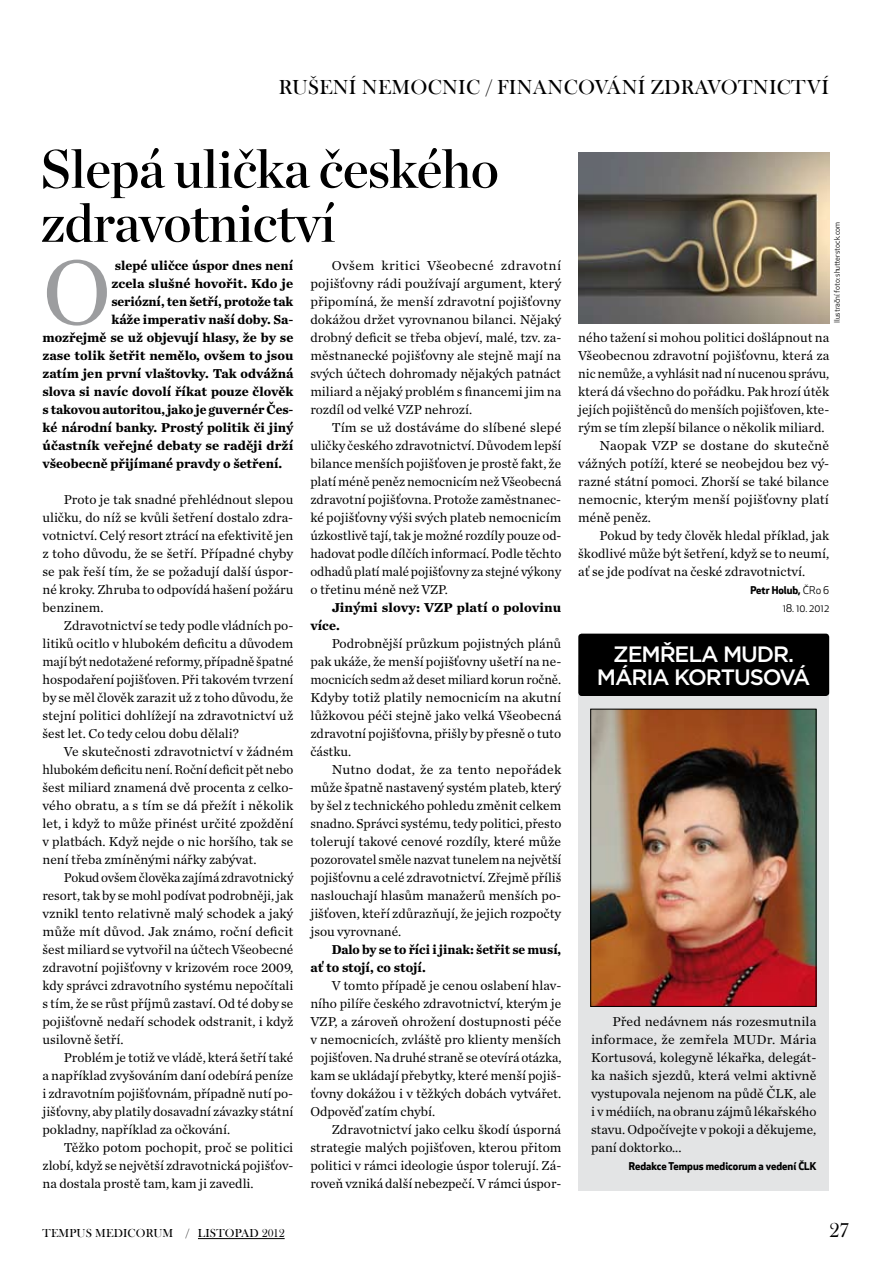
<style>
.page{position:relative;width:893px;height:1263px;background:#fff}
.page>*{position:absolute;margin:0;border:0;box-sizing:border-box;transform-origin:0 0}
.t1{font:95.55px "Chronicle Text G1";color:#9c9d9f}
.t2{font:54px/54px "Chronicle Display Semi";letter-spacing:-.01em;color:#000}
.t3{font:500 22.2px/22.5px "Gotham";letter-spacing:-.05em;color:#fff}
.t4{font:21px "Baskerville Old Face DOT";letter-spacing:.015em;color:#000}
.t5{font:13.5px/18px "Chronicle Text G1";color:#000;text-align:justify}
.t6{font:700 13.5px/18px "Chronicle Text G1";color:#000}
.t7{font:12px "Baskerville Old Face DOT";letter-spacing:.015em;color:#000}
.t8{font:700 10.5px "Apex New";color:#000}
.t9{font:10.5px "Apex New";color:#000}
.t10{font:7.5px "Apex New";color:#000}
.s1{font-weight:400}
</style>
<div class="page">
<hr style="left:198px;top:1238px;width:87px;height:1px;background:#000">
<img style="left:578px;top:152px;width:251px;height:171px">
<div style="left:578px;top:675px;width:251px;height:516px;background:#e3e4e5"></div>
<div style="left:578px;top:634px;width:251px;height:62px;background:#000;border-radius:3px"></div>
<img style="left:592px;top:711px;width:222px;height:294px">
<div style="left:590px;top:709px;width:226px;height:298px;border:1px solid #000"></div>
<h3 class="t4" style="left:279px;top:75px;width:552px">RUŠENÍ NEMOCNIC / FINANCOVÁNÍ ZDRAVOTNICTVÍ</h3>
<h2 class="t2" style="left:40px;top:138px;width:460px">Slepá ulička českého zdravotnictví</h2>
<h1 class="t1" style="left:43px;top:220px;width:70px">O</h1>
<p class="t6" style="left:115px;top:256px;width:180px">slepé uličce úspor dnes není</p>
<p class="t5" style="left:310px;top:256px;width:252px;text-indent:21px">Ovšem kritici Všeobecné zdravotní pojišťovny rádi používají argument, který připomíná, že menší zdravotní pojišťovny dokážou držet vyrovnanou bilanci. Nějaký drobný deficit se třeba objeví, malé, tzv. za&shy;městnanecké pojišťovny ale stejně mají na svých účtech dohromady nějakých patnáct miliard a nějaký problém s financemi jim na rozdíl od velké VZP nehrozí.</p>
<p class="t5" style="left:310px;top:418px;width:253px;text-indent:21px">Tím se už dostáváme do slíbené slepé uličky českého zdravotnictví. Důvodem lepší bilance menších pojišťoven je prostě fakt, že platí méně peněz nemocnicím než Všeobecná zdravotní pojišťovna. Protože zaměstnanec&shy;ké pojišťovny výši svých plateb nemocnicím úzkostlivě tají, tak je možné rozdíly pouze od&shy;hadovat podle dílčích informací. Podle těchto odhadů platí malé pojišťovny za stejné výkony o třetinu méně než VZP.</p>
<p class="t6" style="left:310px;top:598px;width:252px;text-indent:21px">Jinými slovy: VZP platí o polovinu více.</p>
<p class="t5" style="left:310px;top:634px;width:252px;text-indent:21px">Podrobnější průzkum pojistných plánů pak ukáže, že menší pojišťovny ušetří na ne&shy;mocnicích sedm až deset miliard korun ročně.<br>Kdyby totiž platily nemocnicím na akutní lůžkovou péči stejně jako velká Všeobecná zdravotní pojišťovna, přišly by přesně o tuto částku.</p>
<p class="t5" style="left:310px;top:760px;width:252px;text-indent:21px">Nutno dodat, že za tento nepořádek může špatně nastavený systém plateb, který by šel z technického pohledu změnit celkem snadno. Správci systému, tedy politici, přesto tolerují takové cenové rozdíly, které může pozorovatel směle nazvat tunelem na největší pojišťovnu a celé zdravotnictví. Zřejmě příliš naslouchají hlasům manažerů menších po&shy;jišťoven, kteří zdůrazňují, že jejich rozpočty jsou vyrovnané.</p>
<p class="t6" style="left:310px;top:940px;width:252px;text-indent:21px">Dalo by se to říci i jinak: šetřit se musí, ať to stojí, co stojí.</p>
<p class="t5" style="left:310px;top:976px;width:252px;text-indent:21px">V tomto případě je cenou oslabení hlav&shy;ního pilíře českého zdravotnictví, kterým je VZP, a zároveň ohrožení dostupnosti péče v nemocnicích, zvláště pro klienty menších pojišťoven. Na druhé straně se otevírá otázka, kam se ukládají přebytky, které menší pojiš&shy;ťovny dokážou i v těžkých dobách vytvářet.<br>Odpověď zatím chybí.</p>
<p class="t5" style="left:310px;top:1120px;width:253px;text-indent:21px">Zdravotnictví jako celku škodí úsporná strategie malých pojišťoven, kterou přitom politici v rámci ideologie úspor tolerují. Zá&shy;roveň vzniká další nebezpečí. V rámci úspor-</p>
<p class="t6" style="left:111px;top:274px;width:183px">zcela slušné hovořit. Kdo je</p>
<p class="t6" style="left:111px;top:292px;width:184px">seriózní, ten šetří, protože tak</p>
<p class="t6" style="left:111px;top:310px;width:184px">káže imperativ naší doby. Sa-</p>
<p class="t6" style="left:43px;top:328px;width:252px">mozřejmě se už objevují hlasy, že by se</p>
<p class="t6" style="left:43px;top:346px;width:253px">zase tolik šetřit nemělo, ovšem to jsou</p>
<p class="t6" style="left:43px;top:364px;width:252px">zatím jen první vlaštovky. Tak odvážná</p>
<p class="t6" style="left:43px;top:382px;width:252px">slova si navíc dovolí říkat pouze člověk</p>
<p class="t6" style="left:43px;top:400px;width:252px">s takovou autoritou, jako je guvernér Čes-</p>
<p class="t6" style="left:43px;top:418px;width:252px">ké národní banky. Prostý politik či jiný</p>
<p class="t6" style="left:43px;top:436px;width:252px">účastník veřejné debaty se raději drží</p>
<p class="t6" style="left:43px;top:454px;width:241px">všeobecně přijímané pravdy o šetření.</p>
<p class="t5" style="left:43px;top:490px;width:252px;text-indent:21px">Proto je tak snadné přehlédnout slepou uličku, do níž se kvůli šetření dostalo zdra&shy;votnictví. Celý resort ztrácí na efektivitě jen z toho důvodu, že se šetří. Případné chyby se pak řeší tím, že se požadují další úspor&shy;né kroky. Zhruba to odpovídá hašení požáru benzinem.</p>
<p class="t5" style="left:43px;top:616px;width:252px;text-indent:21px">Zdravotnictví se tedy podle vládních po&shy;litiků ocitlo v hlubokém deficitu a důvodem mají být nedotažené reformy, případně špatné hospodaření pojišťoven. Při takovém tvrzení by se měl člověk zarazit už z toho důvodu, že stejní politici dohlížejí na zdravotnictví už šest let. Co tedy celou dobu dělali?</p>
<p class="t5" style="left:43px;top:742px;width:252px;text-indent:21px">Ve skutečnosti zdravotnictví v žádném hlubokém deficitu není. Roční deficit pět nebo šest miliard znamená dvě procenta z celko&shy;vého obratu, a s tím se dá přežít i několik let, i když to může přinést určité zpoždění v platbách. Když nejde o nic horšího, tak se není třeba zmíněnými nářky zabývat.</p>
<p class="t5" style="left:43px;top:868px;width:252px;text-indent:21px">Pokud ovšem člověka zajímá zdravotnický resort, tak by se mohl podívat podrobněji, jak vznikl tento relativně malý schodek a jaký může mít důvod. Jak známo, roční deficit šest miliard se vytvořil na účtech Všeobecné zdravotní pojišťovny v krizovém roce 2009, kdy správci zdravotního systému nepočítali s tím, že se růst příjmů zastaví. Od té doby se pojišťovně nedaří schodek odstranit, i když usilovně šetří.</p>
<p class="t5" style="left:43px;top:1048px;width:252px;text-indent:21px">Problém je totiž ve vládě, která šetří také a například zvyšováním daní odebírá peníze i zdravotním pojišťovnám, případně nutí po&shy;jišťovny, aby platily dosavadní závazky státní pokladny, například za očkování.</p>
<p class="t5" style="left:43px;top:1138px;width:252px;text-indent:21px">Těžko potom pochopit, proč se politici zlobí, když se největší zdravotnická pojišťov&shy;na dostala prostě tam, kam ji zavedli.</p>
<p class="t10" style="left:832px;top:323px;width:103px;rotate:-90deg">Ilustrační foto: shutterstock.com</p>
<p class="t5" style="left:578px;top:328px;width:252px">ného tažení si mohou politici došlápnout na</p>
<p class="t5" style="left:578px;top:346px;width:252px">Všeobecnou zdravotní pojišťovnu, která za</p>
<p class="t5" style="left:578px;top:364px;width:252px">nic nemůže, a vyhlásit nad ní nucenou správu,</p>
<p class="t5" style="left:578px;top:382px;width:252px">která dá všechno do pořádku. Pak hrozí útěk</p>
<p class="t5" style="left:578px;top:400px;width:252px">jejích pojištěnců do menších pojišťoven, kte-</p>
<p class="t5" style="left:578px;top:418px;width:248px">rým se tím zlepší bilance o několik miliard.</p>
<p class="t5" style="left:600px;top:436px;width:231px">Naopak VZP se dostane do skutečně</p>
<p class="t5" style="left:578px;top:454px;width:252px">vážných potíží, které se neobejdou bez vý-</p>
<p class="t5" style="left:578px;top:472px;width:252px">razné státní pomoci. Zhorší se také bilance</p>
<p class="t5" style="left:578px;top:490px;width:252px">nemocnic, kterým menší pojišťovny platí</p>
<p class="t5" style="left:578px;top:508px;width:74px">méně peněz.</p>
<p class="t5" style="left:600px;top:526px;width:231px">Pokud by tedy člověk hledal příklad, jak</p>
<p class="t5" style="left:578px;top:544px;width:252px">škodlivé může být šetření, když se to neumí,</p>
<p class="t5" style="left:578px;top:562px;width:228px">ať se jde podívat na české zdravotnictví.</p>
<p class="t8" style="left:750px;top:583px;width:80px">Petr Holub, <span class="s1">ČRo 6</span></p>
<p class="t9" style="left:783px;top:602px;width:48px">18. 10. 2012</p>
<h3 class="t3" style="left:613px;top:643px;width:127px">ZEMŘELA MUDR</h3>
<h3 class="t3" style="left:597px;top:643px;width:215px;text-indent:191px">.<br>MÁRIA KORTUSOVÁ</h3>
<p class="t5" style="left:591px;top:1012px;width:227px;text-indent:21px">Před nedávnem nás rozesmutnila informace, že zemřela MUDr. Mária Kortusová, kolegyně lékařka, delegát&shy;ka našich sjezdů, která velmi aktivně vystupovala nejenom na půdě ČLK, ale i v médiích, na obranu zájmů lékařského stavu. Odpočívejte v pokoji a děkujeme, paní doktorko...</p>
<p class="t8" style="left:629px;top:1159px;width:189px">Redakce Tempus medicorum a vedení ČLK</p>
<p class="t7" style="left:43px;top:1227px;width:244px">TEMPUS MEDICORUM / LISTOPAD 2012</p>
<h3 class="t4" style="left:829px;top:1219px;width:22px">27</h3>
</div>
